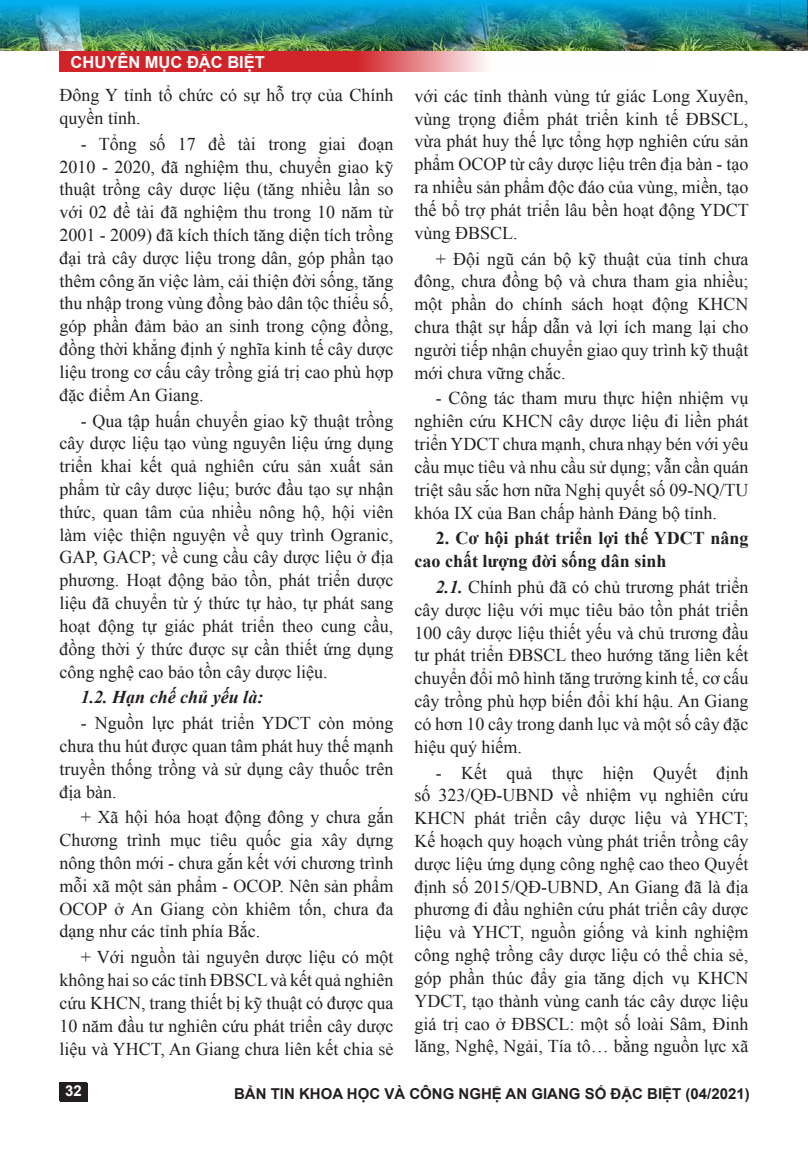
<style>
.page{position:relative;width:808px;height:1149px;background:#fff}
.page>*{position:absolute;margin:0;border:0;box-sizing:border-box;transform-origin:0 0}
.t1{font:18px/22.8px "Times New Roman";color:#231f20;text-align:justify}
.t2{font:700 18px/22.8px "Times New Roman";color:#231f20}
.t3{font:italic 700 18px "Times New Roman";color:#231f20}
.t4{font:700 16.5px "Arial";color:#fff}
.t5{font:700 15px "Arial";color:#231f20}
.t6{font:700 15px "Arial";color:#fff}
.s1{font-weight:700;font-style:italic}
</style>
<div class="page">
<div style="left:60px;top:1082px;width:28px;height:18px;background:#231f20"></div>
<svg style="left:60px;top:51px;width:425px;height:21px;background:#d74248"></svg>
<div style="left:60px;top:1081px;width:27px;height:18px;background:#231f20"></div>
<img style="left:1px;top:0;width:806px;height:51px">
<p class="t4" style="left:71px;top:51px;width:196px">CHUYÊN MỤC ĐẶC BIỆT</p>
<p class="t1" style="left:60px;top:83px;width:335px">Đông Y tỉnh tổ chức có sự hỗ trợ của Chính quyền tỉnh.</p>
<p class="t1" style="left:60px;top:132px;width:335px;text-indent:21px">- Tổng số 17 đề tài trong giai đoạn 2010 - 2020, đã nghiệm thu, chuyển giao kỹ thuật trồng cây dược liệu (tăng nhiều lần so với 02 đề tài đã nghiệm thu trong 10 năm từ 2001 - 2009) đã kích thích tăng diện tích trồng đại trà cây dược liệu trong dân, góp phần tạo thêm công ăn việc làm, cải thiện đời sống, tăng thu nhập trong vùng đồng bào dân tộc thiểu số, góp phần đảm bảo an sinh trong cộng đồng, đồng thời khẳng định ý nghĩa kinh tế cây dược liệu trong cơ cấu cây trồng giá trị cao phù hợp đặc điểm An Giang.</p>
<p class="t1" style="left:60px;top:408px;width:335px;text-indent:21px">- Qua tập huấn chuyển giao kỹ thuật trồng cây dược liệu tạo vùng nguyên liệu ứng dụng triển khai kết quả nghiên cứu sản xuất sản phẩm từ cây dược liệu; bước đầu tạo sự nhận thức, quan tâm của nhiều nông hộ, hội viên làm việc thiện nguyện về quy trình Ogranic, GAP, GACP; về cung cầu cây dược liệu ở địa phương. Hoạt động bảo tồn, phát triển dược liệu đã chuyển từ ý thức tự hào, tự phát sang hoạt động tự giác phát triển theo cung cầu, đồng thời ý thức được sự cần thiết ứng dụng công nghệ cao bảo tồn cây dược liệu.</p>
<p class="t3" style="left:81px;top:684px;width:184px">1.2. Hạn chế chủ yếu là:</p>
<p class="t1" style="left:60px;top:711px;width:335px;text-indent:21px">- Nguồn lực phát triển YDCT còn mỏng chưa thu hút được quan tâm phát huy thế mạnh truyền thống trồng và sử dụng cây thuốc trên địa bàn.</p>
<p class="t1" style="left:60px;top:805px;width:335px;text-indent:21px">+ Xã hội hóa hoạt động đông y chưa gắn Chương trình mục tiêu quốc gia xây dựng nông thôn mới - chưa gắn kết với chương trình mỗi xã một sản phẩm - OCOP. Nên sản phẩm OCOP ở An Giang còn khiêm tốn, chưa đa dạng như các tỉnh phía Bắc.</p>
<p class="t1" style="left:60px;top:945px;width:335px;text-indent:21px">+ Với nguồn tài nguyên dược liệu có một không hai so các tỉnh ĐBSCL và kết quả nghiên cứu KHCN, trang thiết bị kỹ thuật có được qua 10 năm đầu tư nghiên cứu phát triển cây dược liệu và YHCT, An Giang chưa liên kết chia sẻ</p>
<p class="t1" style="left:415px;top:84px;width:336px">với các tỉnh thành vùng tứ giác Long Xuyên, vùng trọng điểm phát triển kinh tế ĐBSCL, vừa phát huy thế lực tổng hợp nghiên cứu sản phẩm OCOP từ cây dược liệu trên địa bàn - tạo ra nhiều sản phẩm độc đáo của vùng, miền, tạo thế bổ trợ phát triển lâu bền hoạt động YDCT vùng ĐBSCL.</p>
<p class="t1" style="left:415px;top:247px;width:335px;text-indent:21px">+ Đội ngũ cán bộ kỹ thuật của tỉnh chưa đông, chưa đồng bộ và chưa tham gia nhiều; một phần do chính sách hoạt động KHCN chưa thật sự hấp dẫn và lợi ích mang lại cho người tiếp nhận chuyển giao quy trình kỹ thuật mới chưa vững chắc.</p>
<p class="t1" style="left:415px;top:386px;width:335px;text-indent:21px">- Công tác tham mưu thực hiện nhiệm vụ nghiên cứu KHCN cây dược liệu đi liền phát triển YDCT chưa mạnh, chưa nhạy bén với yêu cầu mục tiêu và nhu cầu sử dụng; vẫn cần quán triệt sâu sắc hơn nữa Nghị quyết số 09-NQ/TU khóa IX của Ban chấp hành Đảng bộ tỉnh.</p>
<p class="t2" style="left:415px;top:526px;width:335px;text-indent:21px">2. Cơ hội phát triển lợi thế YDCT nâng cao chất lượng đời sống dân sinh</p>
<p class="t1" style="left:415px;top:575px;width:335px;text-indent:21px"><span class="s1">2.1.</span> Chính phủ đã có chủ trương phát triển cây dược liệu với mục tiêu bảo tồn phát triển 100 cây dược liệu thiết yếu và chủ trương đầu tư phát triển ĐBSCL theo hướng tăng liên kết chuyển đổi mô hình tăng trưởng kinh tế, cơ cấu cây trồng phù hợp biến đổi khí hậu. An Giang có hơn 10 cây trong danh lục và một số cây đặc hiệu quý hiếm.</p>
<p class="t1" style="left:415px;top:760px;width:335px;text-indent:21px">- Kết quả thực hiện Quyết định số 323/QĐ-UBND về nhiệm vụ nghiên cứu KHCN phát triển cây dược liệu và YHCT; Kế hoạch quy hoạch vùng phát triển trồng cây dược liệu ứng dụng công nghệ cao theo Quyết định số 2015/QĐ-UBND, An Giang đã là địa phương đi đầu nghiên cứu phát triển cây dược liệu và YHCT, nguồn giống và kinh nghiệm công nghệ trồng cây dược liệu có thể chia sẻ, góp phần thúc đẩy gia tăng dịch vụ KHCN YDCT, tạo thành vùng canh tác cây dược liệu giá trị cao ở ĐBSCL: một số loài Sâm, Đinh lăng, Nghệ, Ngải, Tía tô… bằng nguồn lực xã</p>
<p class="t4" style="left:65px;top:1080px;width:20px">32</p>
<p class="t5" style="left:234px;top:1082px;width:517px">BẢN TIN KHOA HỌC VÀ CÔNG NGHỆ AN GIANG SỐ ĐẶC BIỆT (04/2021)</p>
<p class="t6" style="left:65px;top:1079px;width:18px">32</p>
</div>
